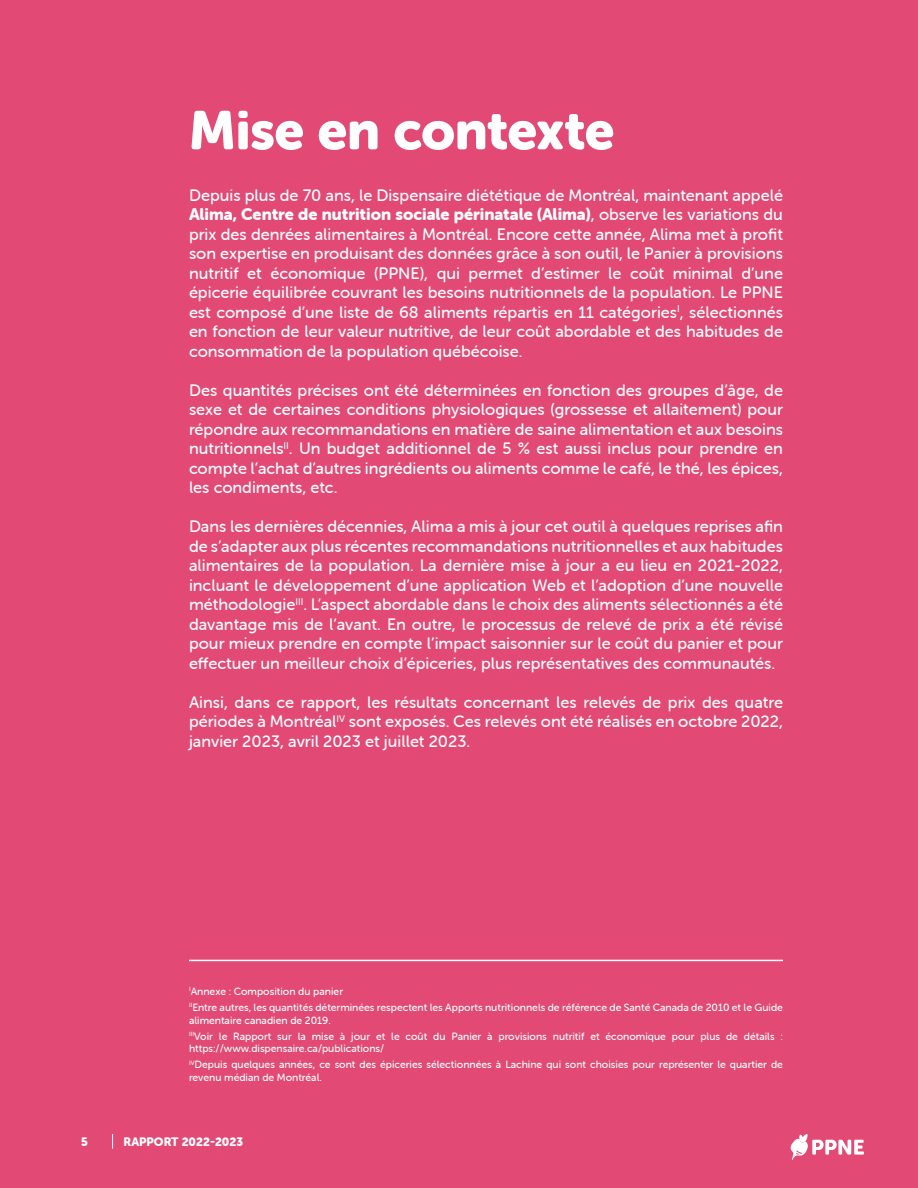
<style>
.page{position:relative;width:918px;height:1188px;background:#e24974}
.page>*{position:absolute;margin:0;border:0;box-sizing:border-box;transform-origin:0 0}
.t1{font:54px "Museo Sans Rounded 900";letter-spacing:-.01em;color:#fff}
.t2{font:16.5px/19.5px "Museo Sans Rounded 500";color:#fff;text-align:justify}
.t3{font:16.5px "Museo Sans Rounded 900";color:#fff}
.t4{font:12px "Museo Sans Rounded 900";color:#fff}
.t5{font:10.5px/16px "Museo Sans Rounded 500";color:#fff}
.s1{font-family:"Museo Sans Rounded 500"}
</style>
<div class="page">
<svg style="left:112px;top:1134px;width:1px;height:15px"></svg>
<svg style="left:790px;top:1134px;width:74px;height:27px"></svg>
<hr style="left:189px;top:960px;width:594px;height:1px;background:#fff">
<h1 class="t1" style="left:189px;top:100px;width:427px">Mise en contexte</h1>
<p class="t2" style="left:189px;top:186px;width:595px">Depuis plus de 70 ans, le Dispensaire diététique de Montréal, maintenant appelé</p>
<p class="t3" style="left:189px;top:205px;width:595px">Alima, Centre de nutrition sociale périnatale (Alima)<span class="s1">, observe les variations du</span></p>
<p class="t2" style="left:189px;top:225px;width:596px">prix des denrées alimentaires à Montréal. Encore cette année, Alima met à profit son expertise en produisant des données grâce à son outil, le Panier à provisions nutritif et économique (PPNE), qui permet d’estimer le coût minimal d’une épicerie équilibrée couvrant les besoins nutritionnels de la population. Le PPNE est composé d’une liste de 68 aliments répartis en 11 catégories<sup>I</sup>, sélectionnés en fonction de leur valeur nutritive, de leur coût abordable et des habitudes de consommation de la population québécoise.</p>
<p class="t2" style="left:189px;top:381px;width:596px">Des quantités précises ont été déterminées en fonction des groupes d’âge, de sexe et de certaines conditions physiologiques (grossesse et allaitement) pour répondre aux recommandations en matière de saine alimentation et aux besoins nutritionnels<sup>II</sup>. Un budget additionnel de 5 % est aussi inclus pour prendre en compte l’achat d’autres ingrédients ou aliments comme le café, le thé, les épices, les condiments, etc.</p>
<p class="t2" style="left:189px;top:517px;width:596px">Dans les dernières décennies, Alima a mis à jour cet outil à quelques reprises afin de s’adapter aux plus récentes recommandations nutritionnelles et aux habitudes alimentaires de la population. La dernière mise à jour a eu lieu en 2021-2022, incluant le développement d’une application Web et l’adoption d’une nouvelle méthodologie<sup>III</sup>. L’aspect abordable dans le choix des aliments sélectionnés a été davantage mis de l’avant. En outre, le processus de relevé de prix a été révisé pour mieux prendre en compte l’impact saisonnier sur le coût du panier et pour effectuer un meilleur choix d’épiceries, plus représentatives des communautés.</p>
<p class="t2" style="left:189px;top:693px;width:596px">Ainsi, dans ce rapport, les résultats concernant les relevés de prix des quatre périodes à Montréal<sup>IV</sup> sont exposés. Ces relevés ont été réalisés en octobre 2022, janvier 2023, avril 2023 et juillet 2023.</p>
<p class="t5" style="left:189px;top:983px;width:596px"><sup>I</sup>Annexe : Composition du panier<br><sup>II</sup>Entre autres, les quantités déterminées respectent les Apports nutritionnels de référence de Santé Canada de 2010 et le Guide</p>
<p class="t5" style="left:189px;top:1012px;width:596px">alimentaire canadien de 2019.<br><sup>III</sup>Voir le Rapport sur la mise à jour et le coût du Panier à provisions nutritif et économique pour plus de détails :</p>
<p class="t5" style="left:189px;top:1041px;width:596px">https://www.dispensaire.ca/publications/<br><sup>IV</sup>Depuis quelques années, ce sont des épiceries sélectionnées à Lachine qui sont choisies pour représenter le quartier de</p>
<p class="t5" style="left:189px;top:1069px;width:134px">revenu médian de Montréal.</p>
<p class="t4" style="left:81px;top:1135px;width:8px">5</p>
<p class="t4" style="left:124px;top:1135px;width:121px">RAPPORT 2022-2023</p>
</div>
